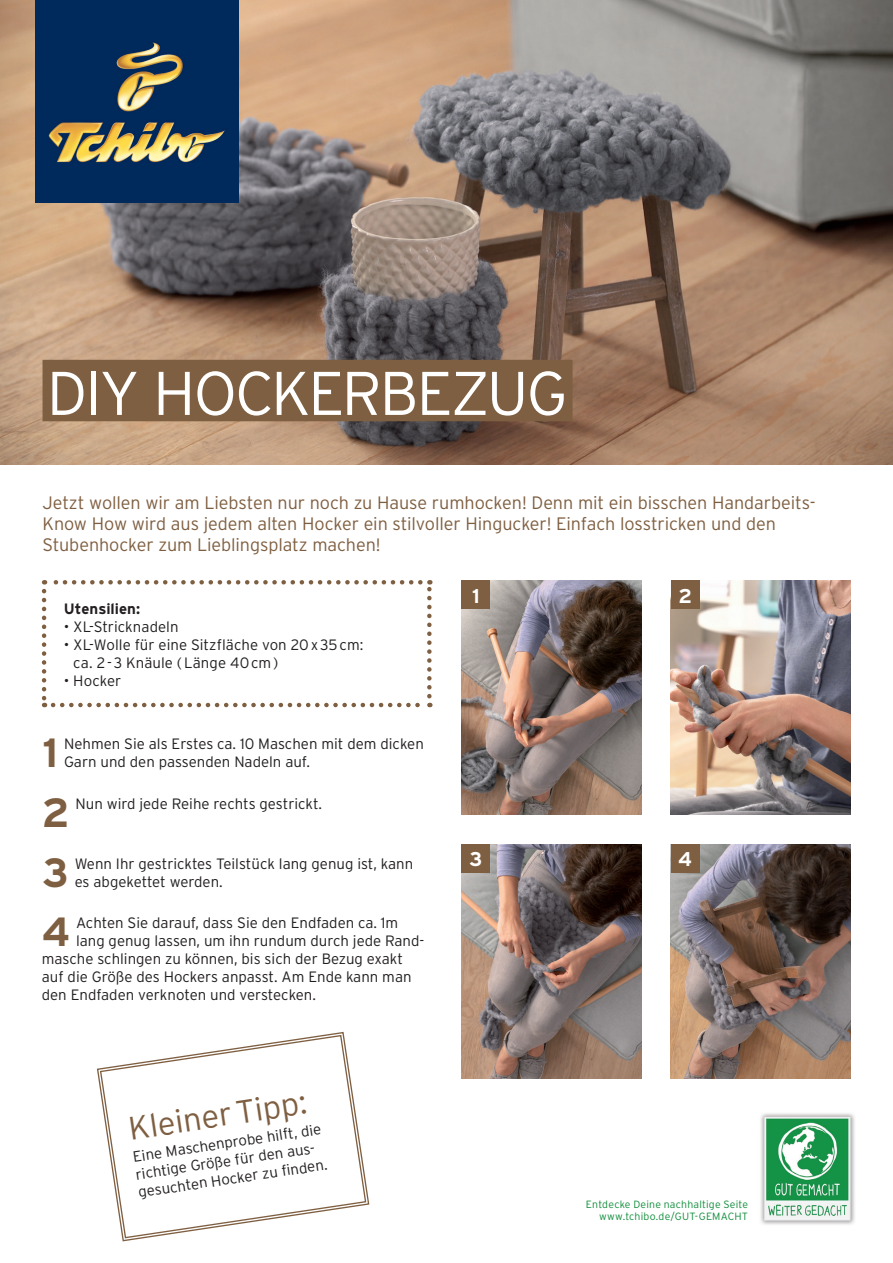
<style>
.page{position:relative;width:893px;height:1263px;background:#fff}
.page>*{position:absolute;margin:0;border:0;box-sizing:border-box;transform-origin:0 0}
.t1{font:300 61.5px "Interstate OT";letter-spacing:-.03em;color:#fff}
.t2{font:700 40.65px "Interstate OT";color:#7f5f41}
.t3{font:300 32.55px "Interstate OT";color:#7f5f41}
.t4{font:700 19.95px "Interstate OT";color:#fff}
.t5{font:300 18px/21px "Interstate OT";letter-spacing:-.005em;color:#7f5f41}
.t6{font:300 15px/18px "Interstate OT";color:#231f20}
.t7{font:700 15px "Interstate OT";color:#231f20}
.t8{font:300 10.5px/12.8px "Interstate OT";letter-spacing:.015em;color:#118e3c;text-align:right}
</style>
<div class="page">
<img style="left:0;top:0;width:893px;height:465px">
<div style="left:43px;top:360px;width:530px;height:61px;background:#7f5f41"></div>
<img style="left:760px;top:1113px;width:95px;height:112px">
<img style="left:36px;top:0;width:202px;height:202px">
<svg style="left:42px;top:591px;width:4px;height:116px"></svg>
<svg style="left:53px;top:703px;width:377px;height:4px"></svg>
<svg style="left:427px;top:580px;width:5px;height:116px"></svg>
<svg style="left:44px;top:580px;width:376px;height:4px"></svg>
<svg style="left:99px;top:1034px;width:268px;height:205px"></svg>
<img style="left:462px;top:581px;width:179px;height:233px">
<img style="left:462px;top:844px;width:179px;height:234px">
<img style="left:671px;top:581px;width:179px;height:233px">
<img style="left:671px;top:844px;width:179px;height:234px">
<div style="left:462px;top:581px;width:28px;height:28px;background:#7f5f41"></div>
<div style="left:671px;top:581px;width:28px;height:28px;background:#7f5f41"></div>
<div style="left:462px;top:844px;width:28px;height:28px;background:#7f5f41"></div>
<div style="left:671px;top:844px;width:28px;height:28px;background:#7f5f41"></div>
<h1 class="t1" style="left:47px;top:358px;width:522px">DIY HOCKERBEZUG</h1>
<p class="t5" style="left:43px;top:492px;width:774px">Jetzt wollen wir am Liebsten nur noch zu Hause rumhocken! Denn mit ein bisschen Handarbeits-<br>Know How wird aus jedem alten Hocker ein stilvoller Hingucker! Einfach losstricken und den<br>Stubenhocker zum Lieblingsplatz machen!</p>
<p class="t7" style="left:64px;top:600px;width:78px">Utensilien:</p>
<p class="t6" style="left:64px;top:618px;width:116px">• XL-Stricknadeln</p>
<p class="t6" style="left:73px;top:636px;width:292px;text-indent:-10px">• XL-Wolle für eine Sitzfläche von 20 x 35 cm: ca. 2 - 3 Knäule ( Länge 40 cm )</p>
<p class="t6" style="left:64px;top:672px;width:59px">• Hocker</p>
<h2 class="t2" style="left:43px;top:728px;width:17px">1</h2>
<p class="t6" style="left:64px;top:735px;width:361px">Nehmen Sie als Erstes ca. 10 Maschen mit dem dicken<br>Garn und den passenden Nadeln auf.</p>
<h2 class="t2" style="left:42px;top:788px;width:29px">2</h2>
<p class="t6" style="left:76px;top:794px;width:248px">Nun wird jede Reihe rechts gestrickt.</p>
<h2 class="t2" style="left:43px;top:848px;width:28px">3</h2>
<p class="t6" style="left:75px;top:854px;width:340px">Wenn Ihr gestricktes Teilstück lang genug ist, kann es abgekettet werden.</p>
<h2 class="t2" style="left:42px;top:907px;width:30px">4</h2>
<p class="t6" style="left:76px;top:914px;width:324px">Achten Sie darauf, dass Sie den Endfaden ca. 1m</p>
<p class="t6" style="left:76px;top:932px;width:350px">lang genug lassen, um ihn rundum durch jede Rand-</p>
<p class="t6" style="left:42px;top:950px;width:363px">masche schlingen zu können, bis sich der Bezug exakt</p>
<p class="t6" style="left:42px;top:968px;width:371px">auf die Größe des Hockers anpasst. Am Ende kann man</p>
<p class="t6" style="left:42px;top:986px;width:276px">den Endfaden verknoten und verstecken.</p>
<h3 class="t3" style="left:126px;top:1111px;width:181px;rotate:-9deg">Kleiner Tipp:</h3>
<p class="t6" style="left:132px;top:1147px;width:193px;rotate:-8deg">Eine Maschenprobe hilft, die richtige Größe für den aus&shy;gesuchten Hocker zu finden.</p>
<h3 class="t4" style="left:472px;top:584px;width:9px">1</h3>
<h3 class="t4" style="left:678px;top:584px;width:15px">2</h3>
<h3 class="t4" style="left:469px;top:847px;width:14px">3</h3>
<h3 class="t4" style="left:678px;top:847px;width:15px">4</h3>
<p class="t8" style="left:586px;top:1197px;width:164px">Entdecke Deine nachhaltige Seite www.tchibo.de/GUT-GEMACHT</p>
</div>
